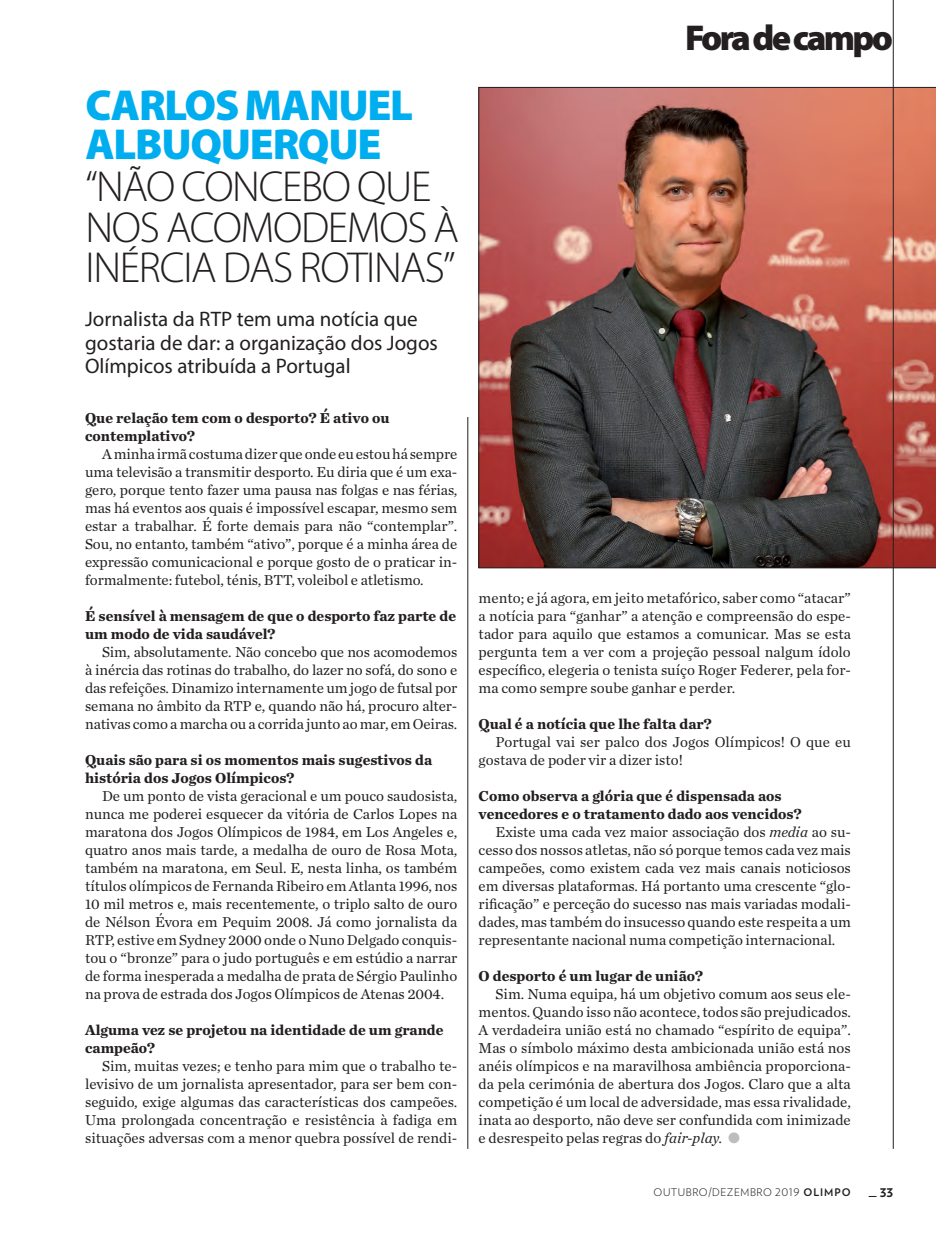
<style>
.page{position:relative;width:936px;height:1234px;background:#fff}
.page>*{position:absolute;margin:0;border:0;box-sizing:border-box;transform-origin:0 0}
.t1{font:300 43.5px/40.5px "Myriad Pro";letter-spacing:-.03em;color:#231f20}
.t2{font:900 43.5px/39px "Myriad Pro";letter-spacing:-.03em;color:#00aeef}
.t3{font:900 36px "Myriad Pro";letter-spacing:-.075em;color:#231f20}
.t4{font:21px/23.2px "Myriad Pro";color:#231f20}
.t5{font:15px/18px "Chronicle Text G1";letter-spacing:-.005em;color:#231f20;text-align:justify}
.t6{font:700 15px/18px "Chronicle Text G1";color:#231f20}
.t7{font:300 10.5px "Verlag";letter-spacing:.05em;color:#231f20}
.s1{font-style:italic}
.s2{color:#bcbdc0}
.s3{font-weight:700}
.s4{font-weight:700;font-size:15px}
</style>
<div class="page">
<img style="left:478px;top:87px;width:457px;height:481px">
<hr style="left:467px;top:417px;width:1px;height:731px;background:#231f20">
<hr style="left:892px;top:0;width:1px;height:1148px;background:#231f20">
<h1 class="t2" style="left:85px;top:86px;width:329px">CARLOS MANUEL<br>ALBUQUERQUE</h1>
<h1 class="t1" style="left:85px;top:167px;width:375px">“NÃO CONCEBO QUE<br>NOS ACOMODEMOS À<br>INÉRCIA DAS ROTINAS”</h1>
<h3 class="t4" style="left:85px;top:307px;width:354px">Jornalista da RTP tem uma notícia que gostaria de dar: a organização dos Jogos<br>Olímpicos atribuída a Portugal</h3>
<p class="t6" style="left:85px;top:407px;width:306px">Que relação tem com o desporto? É ativo ou contemplativo?</p>
<p class="t5" style="left:85px;top:443px;width:374px;text-indent:17px">A minha irmã costuma dizer que onde eu estou há sempre uma televisão a transmitir desporto. Eu diria que é um exa&shy;gero, porque tento fazer uma pausa nas folgas e nas férias, mas há eventos aos quais é impossível escapar, mesmo sem estar a trabalhar. É forte demais para não “contemplar”.<br>Sou, no entanto, também “ativo”, porque é a minha área de expressão comunicacional e porque gosto de o praticar in&shy;formalmente: futebol, ténis, BTT, voleibol e atletismo.</p>
<p class="t6" style="left:85px;top:605px;width:372px">É sensível à mensagem de que o desporto faz parte de um modo de vida saudável?</p>
<p class="t5" style="left:85px;top:641px;width:374px;text-indent:17px">Sim, absolutamente. Não concebo que nos acomodemos à inércia das rotinas do trabalho, do lazer no sofá, do sono e das refeições. Dinamizo internamente um jogo de futsal por semana no âmbito da RTP e, quando não há, procuro alter&shy;nativas como a marcha ou a corrida junto ao mar, em Oeiras.</p>
<p class="t6" style="left:85px;top:749px;width:348px">Quais são para si os momentos mais sugestivos da história dos Jogos Olímpicos?</p>
<p class="t5" style="left:85px;top:785px;width:374px;text-indent:17px">De um ponto de vista geracional e um pouco saudosista, nunca me poderei esquecer da vitória de Carlos Lopes na maratona dos Jogos Olímpicos de 1984, em Los Angeles e, quatro anos mais tarde, a medalha de ouro de Rosa Mota, também na maratona, em Seul. E, nesta linha, os também títulos olímpicos de Fernanda Ribeiro em Atlanta 1996, nos 10 mil metros e, mais recentemente, o triplo salto de ouro de Nélson Évora em Pequim 2008. Já como jornalista da RTP, estive em Sydney 2000 onde o Nuno Delgado conquis&shy;tou o “bronze” para o judo português e em estúdio a narrar de forma inesperada a medalha de prata de Sérgio Paulinho na prova de estrada dos Jogos Olímpicos de Atenas 2004.</p>
<p class="t6" style="left:85px;top:1019px;width:360px">Alguma vez se projetou na identidade de um grande campeão?</p>
<p class="t5" style="left:85px;top:1055px;width:374px;text-indent:17px">Sim, muitas vezes; e tenho para mim que o trabalho te&shy;levisivo de um jornalista apresentador, para ser bem con&shy;seguido, exige algumas das características dos campeões.<br>Uma prolongada concentração e resistência à fadiga em situações adversas com a menor quebra possível de rendi-</p>
<h2 class="t3" style="left:685px;top:18px;width:209px">Fora de campo</h2>
<p class="t5" style="left:478px;top:587px;width:374px">mento; e já agora, em jeito metafórico, saber como “atacar” a notícia para “ganhar” a atenção e compreensão do espe&shy;tador para aquilo que estamos a comunicar. Mas se esta pergunta tem a ver com a projeção pessoal nalgum ídolo específico, elegeria o tenista suíço Roger Federer, pela for&shy;ma como sempre soube ganhar e perder.</p>
<p class="t6" style="left:478px;top:713px;width:234px">Qual é a notícia que lhe falta dar?</p>
<p class="t5" style="left:478px;top:731px;width:374px;text-indent:17px">Portugal vai ser palco dos Jogos Olímpicos! O que eu gostava de poder vir a dizer isto!</p>
<p class="t6" style="left:478px;top:785px;width:304px">Como observa a glória que é dispensada aos</p>
<p class="t6" style="left:478px;top:803px;width:324px">vencedores e o tratamento dado aos vencidos?</p>
<p class="t5" style="left:495px;top:821px;width:357px">Existe uma cada vez maior associação dos <span class="s1">media</span> ao su-</p>
<p class="t5" style="left:478px;top:839px;width:374px">cesso dos nossos atletas, não só porque temos cada vez mais</p>
<p class="t5" style="left:478px;top:857px;width:374px">campeões, como existem cada vez mais canais noticiosos</p>
<p class="t5" style="left:478px;top:875px;width:374px">em diversas plataformas. Há portanto uma crescente “glo-</p>
<p class="t5" style="left:478px;top:893px;width:374px">rificação” e perceção do sucesso nas mais variadas modali-</p>
<p class="t5" style="left:478px;top:911px;width:374px">dades, mas também do insucesso quando este respeita a um</p>
<p class="t5" style="left:478px;top:929px;width:358px">representante nacional numa competição internacional.</p>
<p class="t6" style="left:478px;top:965px;width:226px">O desporto é um lugar de união?</p>
<p class="t5" style="left:478px;top:983px;width:374px;text-indent:17px">Sim. Numa equipa, há um objetivo comum aos seus ele&shy;mentos. Quando isso não acontece, todos são prejudicados.<br>A verdadeira união está no chamado “espírito de equipa”.<br>Mas o símbolo máximo desta ambicionada união está nos anéis olímpicos e na maravilhosa ambiência proporciona&shy;da pela cerimónia de abertura dos Jogos. Claro que a alta competição é um local de adversidade, mas essa rivalidade, inata ao desporto, não deve ser confundida com inimizade e desrespeito pelas regras do <span class="s1">fair-play.</span> <span class="s2">●</span></p>
<p class="t7" style="left:653px;top:1183px;width:241px">OUTUBRO/DEZEMBRO 2019 <span class="s3">OLIMPO</span> <span class="s4">_ 33</span></p>
</div>
